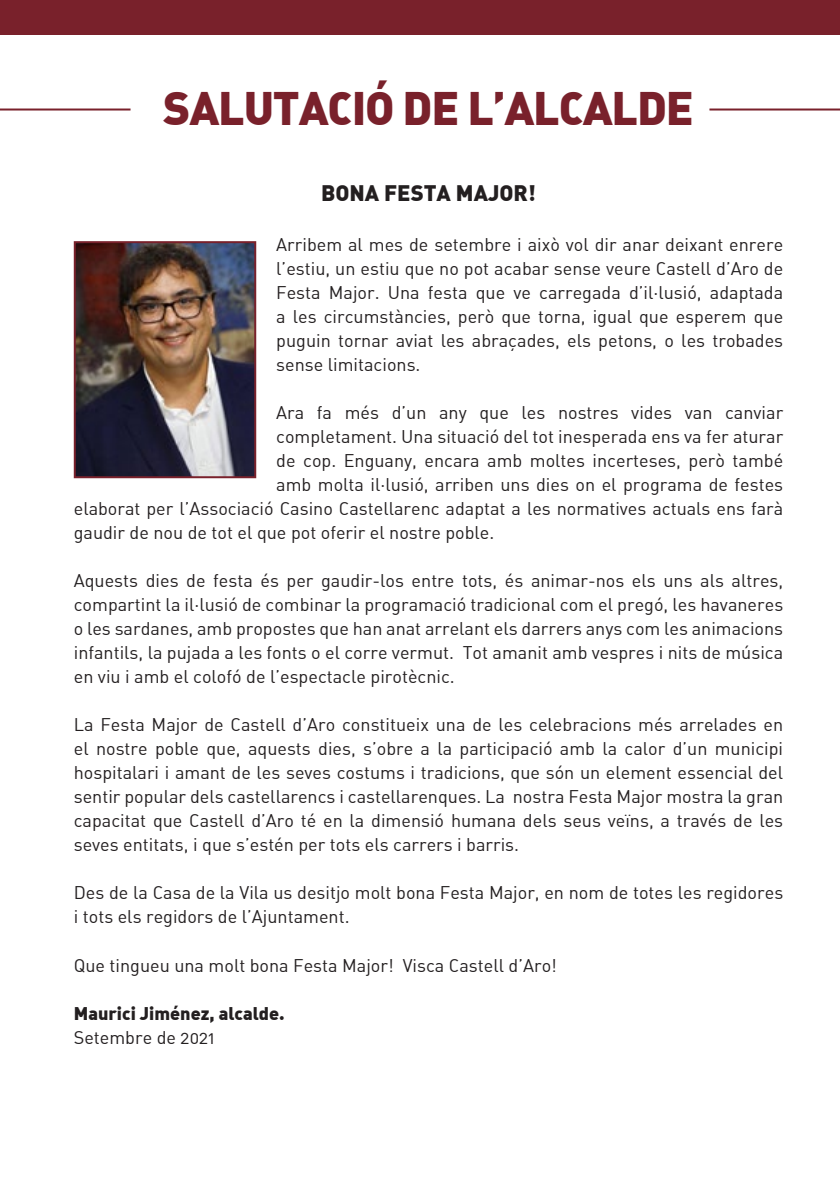
<style>
.page{position:relative;width:840px;height:1191px;background:#fff}
.page>*{position:absolute;margin:0;border:0;box-sizing:border-box;transform-origin:0 0}
.t1{font:900 46px "DIN Alternate";letter-spacing:-.025em;color:#79212b}
.t2{font:900 22px "DIN Alternate";color:#231f20}
.t3{font:18px/24px "DIN Alternate";color:#231f20;text-align:justify}
.t4{font:900 18px "DIN Alternate";color:#231f20}
</style>
<div class="page">
<img style="left:77px;top:244px;width:176px;height:231px">
<div style="left:74px;top:241px;width:182px;height:237px;border:2px solid #79212b"></div>
<div style="left:0;top:0;width:839px;height:34px;background:#79212b"></div>
<hr style="left:0;top:108px;width:130px;height:2px;background:#79212b">
<hr style="left:709px;top:108px;width:130px;height:2px;background:#79212b">
<p class="t1" style="left:163px;top:78px;width:532px">SALUTACIÓ DE L’ALCALDE</p>
<p class="t2" style="left:321px;top:178px;width:216px">BONA FESTA MAJOR!</p>
<p class="t3" style="left:276px;top:232px;width:508px">Arribem al mes de setembre i això vol dir anar deixant enrere l’estiu, un estiu que no pot acabar sense veure Castell d’Aro de Festa Major. Una festa que ve carregada d’il.lusió, adaptada a les circumstàncies, però que torna, igual que esperem que puguin tornar aviat les abraçades, els petons, o les trobades sense limitacions.</p>
<p class="t3" style="left:276px;top:400px;width:508px">Ara fa més d’un any que les nostres vides van canviar</p>
<p class="t3" style="left:276px;top:424px;width:508px">completament. Una situació del tot inesperada ens va fer aturar</p>
<p class="t3" style="left:276px;top:448px;width:508px">de cop. Enguany, encara amb moltes incerteses, però també</p>
<p class="t3" style="left:276px;top:472px;width:508px">amb molta il.lusió, arriben uns dies on el programa de festes</p>
<p class="t3" style="left:74px;top:496px;width:710px">elaborat per l’Associació Casino Castellarenc adaptat a les normatives actuals ens farà</p>
<p class="t3" style="left:74px;top:520px;width:422px">gaudir de nou de tot el que pot oferir el nostre poble.</p>
<p class="t3" style="left:74px;top:568px;width:710px">Aquests dies de festa és per gaudir-los entre tots, és animar-nos els uns als altres, compartint la il.lusió de combinar la programació tradicional com el pregó, les havaneres o les sardanes, amb propostes que han anat arrelant els darrers anys com les animacions infantils, la pujada a les fonts o el corre vermut. Tot amanit amb vespres i nits de música en viu i amb el colofó de l’espectacle pirotècnic.</p>
<p class="t3" style="left:74px;top:712px;width:710px">La Festa Major de Castell d’Aro constitueix una de les celebracions més arrelades en el nostre poble que, aquests dies, s’obre a la participació amb la calor d’un municipi hospitalari i amant de les seves costums i tradicions, que són un element essencial del sentir popular dels castellarencs i castellarenques. La nostra Festa Major mostra la gran capacitat que Castell d’Aro té en la dimensió humana dels seus veïns, a través de les seves entitats, i que s’estén per tots els carrers i barris.</p>
<p class="t3" style="left:74px;top:880px;width:710px">Des de la Casa de la Vila us desitjo molt bona Festa Major, en nom de totes les regidores i tots els regidors de l’Ajuntament.</p>
<p class="t3" style="left:74px;top:952px;width:484px">Que tingueu una molt bona Festa Major! Visca Castell d’Aro!</p>
<p class="t4" style="left:74px;top:1001px;width:212px">Maurici Jiménez, alcalde.</p>
<p class="t3" style="left:74px;top:1024px;width:143px">Setembre de 2021</p>
</div>
